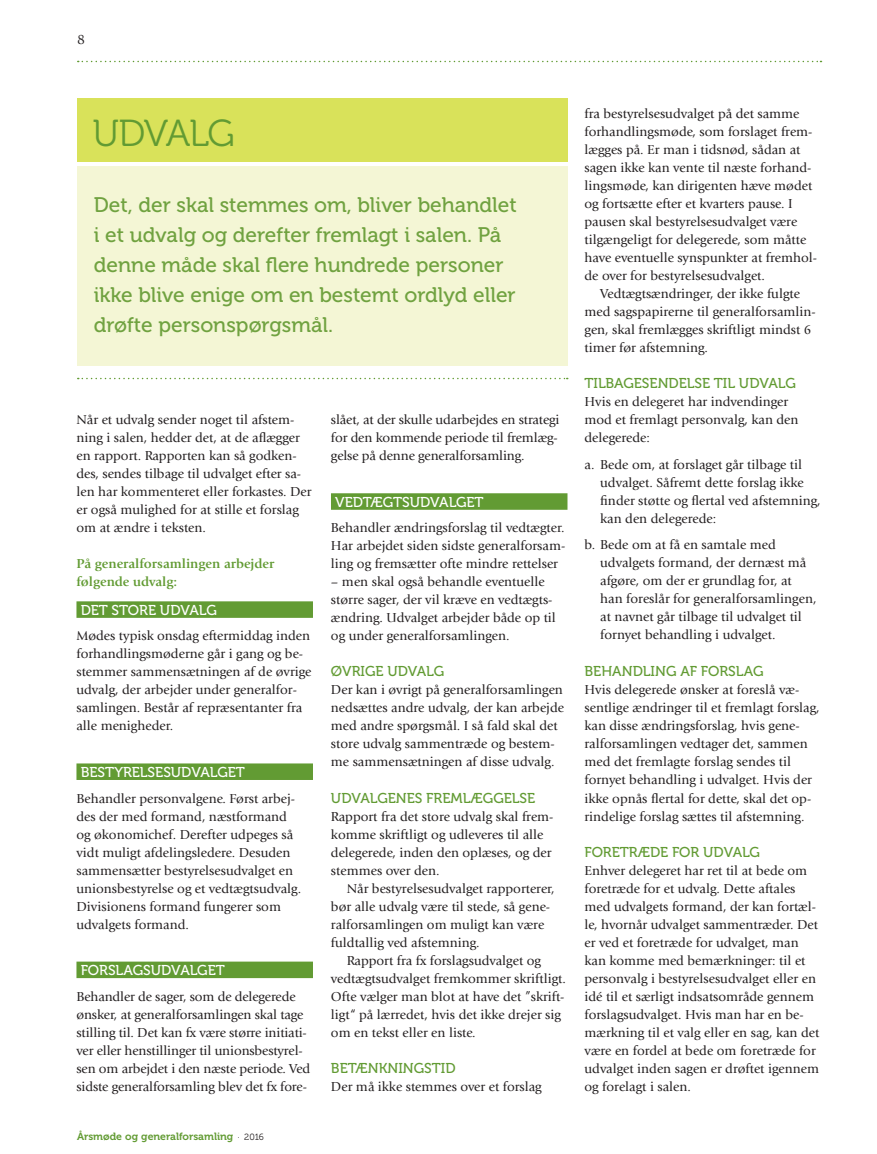
<style>
.page{position:relative;width:877px;height:1154px;background:#fff}
.page>*{position:absolute;margin:0;border:0;box-sizing:border-box;transform-origin:0 0}
.t1{font:37.5px "Museo 300";letter-spacing:-.04em;color:#629b33}
.t2{font:21px/30px "Museo 500";color:#70a240}
.t3{font:14.25px "Museo 500";color:#629b33}
.t4{font:14.25px "Museo 500";color:#fff}
.t5{font:14.25px "Giovanni";color:#231f20}
.t6{font:13.5px/18px "Giovanni";color:#231f20}
.t7{font:700 13.5px/18px "Giovanni";color:#629b33}
.t8{font:10.5px "Museo 700";color:#629b33}
.s1{font-family:"Museo 300";font-size:9px;color:#231f20}
</style>
<div class="page">
<svg style="left:78px;top:61px;width:743px;height:1px"></svg>
<div style="left:76px;top:601px;width:237px;height:16px;background:#629b33"></div>
<div style="left:76px;top:763px;width:237px;height:16px;background:#629b33"></div>
<div style="left:76px;top:961px;width:237px;height:16px;background:#629b33"></div>
<div style="left:331px;top:493px;width:236px;height:16px;background:#629b33"></div>
<svg style="left:78px;top:378px;width:490px;height:1px"></svg>
<div style="left:77px;top:98px;width:490px;height:64px;background:#d9e25a"></div>
<div style="left:77px;top:166px;width:490px;height:200px;background:#f4f6d5"></div>
<p class="t5" style="left:77px;top:34px;width:9px">8</p>
<h1 class="t1" style="left:93px;top:118px;width:144px">UDVALG</h1>
<h2 class="t2" style="left:94px;top:192px;width:424px">Det, der skal stemmes om, bliver behandlet i et udvalg og derefter fremlagt i salen. På denne måde skal flere hundrede personer ikke blive enige om en bestemt ordlyd eller drøfte personspørgsmål.</h2>
<p class="t6" style="left:76px;top:412px;width:237px">Når et udvalg sender noget til afstem&shy;ning i salen, hedder det, at de aflægger en rapport. Rapporten kan så godken&shy;des, sendes tilbage til udvalget efter sa&shy;len har kommenteret eller forkastes. Der er også mulighed for at stille et forslag om at ændre i teksten.</p>
<p class="t7" style="left:76px;top:556px;width:199px">På generalforsamlingen arbejder følgende udvalg:</p>
<p class="t4" style="left:81px;top:604px;width:138px">DET STORE UDVALG</p>
<p class="t6" style="left:76px;top:628px;width:236px">Mødes typisk onsdag eftermiddag inden forhandlingsmøderne går i gang og be&shy;stemmer sammensætningen af de øvrige udvalg, der arbejder under generalfor&shy;samlingen. Består af repræsentanter fra alle menigheder.</p>
<p class="t4" style="left:81px;top:766px;width:166px">BESTYRELSESUDVALGET</p>
<p class="t6" style="left:76px;top:790px;width:226px">Behandler personvalgene. Først arbej&shy;des der med formand, næstformand og økonomichef. Derefter udpeges så vidt muligt afdelingsledere. Desuden sammensætter bestyrelsesudvalget en unionsbestyrelse og et vedtægtsudvalg.<br>Divisionens formand fungerer som udvalgets formand.</p>
<p class="t4" style="left:81px;top:964px;width:145px">FORSLAGSUDVALGET</p>
<p class="t6" style="left:76px;top:988px;width:235px">Behandler de sager, som de delegerede ønsker, at generalforsamlingen skal tage stilling til. Det kan fx være større initiati&shy;ver eller henstillinger til unionsbestyrel&shy;sen om arbejdet i den næste periode. Ved sidste generalforsamling blev det fx fore-</p>
<p class="t8" style="left:77px;top:1132px;width:188px">Årsmøde og generalforsamling <span class="s1">· 2016</span></p>
<p class="t6" style="left:331px;top:412px;width:230px">slået, at der skulle udarbejdes en strategi for den kommende periode til fremlæg&shy;gelse på denne generalforsamling.</p>
<p class="t4" style="left:335px;top:496px;width:150px">VEDTÆGTSUDVALGET</p>
<p class="t6" style="left:331px;top:520px;width:236px;text-align:justify">Behandler ændringsforslag til vedtægter.<br>Har arbejdet siden sidste generalforsam&shy;ling og fremsætter ofte mindre rettelser</p>
<p class="t6" style="left:331px;top:574px;width:226px">– men skal også behandle eventuelle større sager, der vil kræve en vedtægts&shy;ændring. Udvalget arbejder både op til og under generalforsamlingen.</p>
<p class="t3" style="left:331px;top:666px;width:115px">ØVRIGE UDVALG</p>
<p class="t6" style="left:331px;top:682px;width:234px">Der kan i øvrigt på generalforsamlingen nedsættes andre udvalg, der kan arbejde med andre spørgsmål. I så fald skal det store udvalg sammentræde og bestem&shy;me sammensætningen af disse udvalg.</p>
<p class="t3" style="left:331px;top:792px;width:206px">UDVALGENES FREMLÆGGELSE</p>
<p class="t6" style="left:331px;top:808px;width:224px">Rapport fra det store udvalg skal frem&shy;komme skriftligt og udleveres til alle delegerede, inden den oplæses, og der stemmes over den.</p>
<p class="t6" style="left:331px;top:880px;width:225px;text-indent:16px">Når bestyrelsesudvalget rapporterer, bør alle udvalg være til stede, så gene&shy;ralforsamlingen om muligt kan være fuldtallig ved afstemning.</p>
<p class="t6" style="left:331px;top:952px;width:236px;text-indent:16px">Rapport fra fx forslagsudvalget og vedtægtsudvalget fremkommer skriftligt.<br>Ofte vælger man blot at have det ”skrift&shy;ligt“ på lærredet, hvis det ikke drejer sig om en tekst eller en liste.</p>
<p class="t3" style="left:331px;top:1062px;width:126px">BETÆNKNINGSTID</p>
<p class="t6" style="left:331px;top:1078px;width:212px">Der må ikke stemmes over et forslag</p>
<p class="t6" style="left:584px;top:106px;width:234px">fra bestyrelsesudvalget på det samme forhandlingsmøde, som forslaget frem&shy;lægges på. Er man i tidsnød, sådan at sagen ikke kan vente til næste forhand&shy;lingsmøde, kan dirigenten hæve mødet og fortsætte efter et kvarters pause. I pausen skal bestyrelsesudvalget være tilgængeligt for delegerede, som måtte have eventuelle synspunkter at fremhol&shy;de over for bestyrelsesudvalget.</p>
<p class="t6" style="left:584px;top:286px;width:233px;text-indent:16px">Vedtægtsændringer, der ikke fulgte med sagspapirerne til generalforsamlin&shy;gen, skal fremlægges skriftligt mindst 6 timer før afstemning.</p>
<p class="t3" style="left:584px;top:378px;width:213px">TILBAGESENDELSE TIL UDVALG</p>
<p class="t6" style="left:584px;top:394px;width:215px">Hvis en delegeret har indvendinger mod et fremlagt personvalg, kan den delegerede:</p>
<p class="t6" style="left:600px;top:456px;width:222px;text-indent:-16px">a. Bede om, at forslaget går tilbage til udvalget. Såfremt dette forslag ikke finder støtte og flertal ved afstemning, kan den delegerede:</p>
<p class="t6" style="left:600px;top:537px;width:218px;text-indent:-16px">b. Bede om at få en samtale med udvalgets formand, der dernæst må afgøre, om der er grundlag for, at han foreslår for generalforsamlingen, at navnet går tilbage til udvalget til fornyet behandling i udvalget.</p>
<p class="t3" style="left:584px;top:666px;width:180px">BEHANDLING AF FORSLAG</p>
<p class="t6" style="left:584px;top:682px;width:237px">Hvis delegerede ønsker at foreslå væ&shy;sentlige ændringer til et fremlagt forslag, kan disse ændringsforslag, hvis gene&shy;ralforsamlingen vedtager det, sammen med det fremlagte forslag sendes til fornyet behandling i udvalget. Hvis der ikke opnås flertal for dette, skal det op&shy;rindelige forslag sættes til afstemning.</p>
<p class="t3" style="left:584px;top:846px;width:177px">FORETRÆDE FOR UDVALG</p>
<p class="t6" style="left:584px;top:862px;width:236px">Enhver delegeret har ret til at bede om foretræde for et udvalg. Dette aftales med udvalgets formand, der kan fortæl&shy;le, hvornår udvalget sammentræder. Det er ved et foretræde for udvalget, man kan komme med bemærkninger: til et personvalg i bestyrelsesudvalget eller en idé til et særligt indsatsområde gennem forslagsudvalget. Hvis man har en be&shy;mærkning til et valg eller en sag, kan det være en fordel at bede om foretræde for udvalget inden sagen er drøftet igennem og forelagt i salen.</p>
</div>
